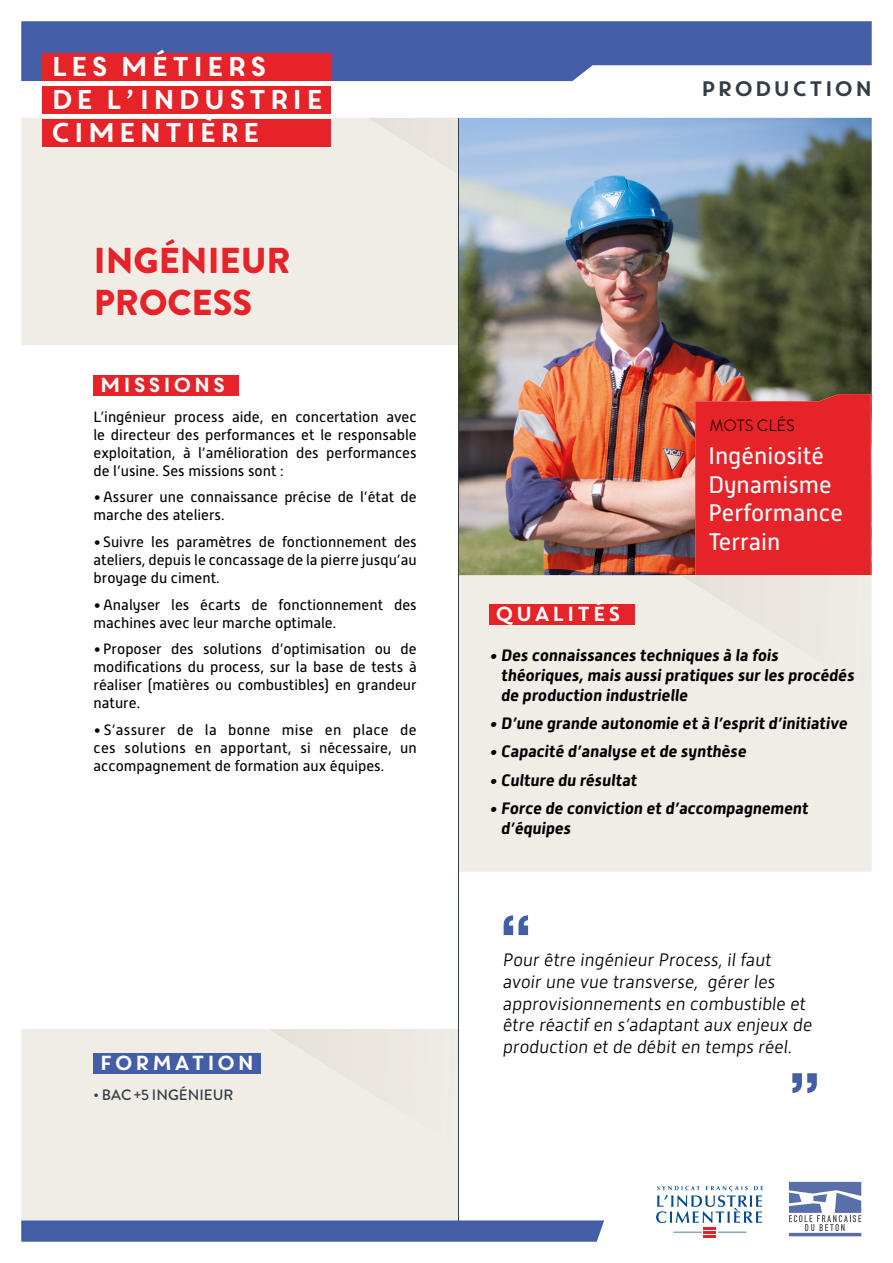
<style>
.page{position:relative;width:893px;height:1263px;background:#fff}
.page>*{position:absolute;margin:0;border:0;box-sizing:border-box;transform-origin:0 0}
.t1{font:900 36px/42px "Brandon Grotesque";color:#e52328}
.t2{font:27.3px/32.7px "Core Circus";letter-spacing:-.02em;color:#fff}
.t3{font:24px/28.8px "Alwyn New";color:#fff}
.t4{font:21px "Core Circus";letter-spacing:-.05em;color:#333d45}
.t5{font:20.4px "Core Circus";letter-spacing:-.02em;color:#fff}
.t6{font:300 18px/21.6px "Alwyn New";color:#000}
.t7{font:700 16.5px/19.8px "Alwyn New";color:#000}
.t8{font:16.5px "Brandon Grotesque";color:#360800}
.t9{font:15px/18px "Alwyn New";color:#000;text-align:justify}
.t10{font:500 15px "Brandon Grotesque";color:#333d45}
</style>
<div class="page">
<div style="left:21px;top:118px;width:438px;height:227px;background:#f0ede7"></div>
<div style="left:21px;top:1029px;width:438px;height:191px;background:#f0ede7"></div>
<svg style="left:268px;top:1029px;width:191px;height:120px;background:#ede9e3"></svg>
<svg style="left:367px;top:118px;width:92px;height:57px;background:#eae6df"></svg>
<svg style="left:504px;top:915px;width:24px;height:20px"></svg>
<svg style="left:792px;top:1073px;width:25px;height:20px"></svg>
<svg style="left:21px;top:21px;width:851px;height:60px;background:#586fb0"></svg>
<svg style="left:21px;top:1220px;width:583px;height:22px;background:#4b63aa"></svg>
<div style="left:43px;top:53px;width:288px;height:28px;background:#e52328"></div>
<div style="left:43px;top:86px;width:288px;height:27px;background:#e52328"></div>
<div style="left:43px;top:119px;width:288px;height:27px;background:#e52328"></div>
<svg style="left:789px;top:1182px;width:72px;height:49px"></svg>
<hr style="left:789px;top:1233px;width:72px;height:3px;background:#586fa9">
<svg style="left:656px;top:1186px;width:107px;height:51px"></svg>
<img style="left:460px;top:118px;width:412px;height:457px">
<div style="left:94px;top:1053px;width:167px;height:20px;background:#445da7"></div>
<div style="left:460px;top:575px;width:412px;height:297px;background:#f0ede7"></div>
<svg style="left:680px;top:394px;width:192px;height:301px;background:#e57777"></svg>
<hr style="left:680px;top:575px;width:191px;height:1px;background:#ebe7df">
<div style="left:489px;top:604px;width:145px;height:20px;background:#e52328"></div>
<div style="left:94px;top:375px;width:145px;height:20px;background:#e52328"></div>
<hr style="left:459px;top:118px;width:1px;height:1102px;background:#333d45">
<h2 class="t2" style="left:49px;top:49px;width:277px">LES MÉTIERS<br>DE L’INDUSTRIE<br>CIMENTIÈRE</h2>
<h1 class="t1" style="left:94px;top:240px;width:198px">INGÉNIEUR<br>PROCESS</h1>
<h3 class="t5" style="left:99px;top:371px;width:129px">MISSIONS</h3>
<p class="t9" style="left:94px;top:408px;width:325px">L’ingénieur process aide, en concertation avec le directeur des performances et le responsable exploitation, à l’amélioration des performances de l’usine. Ses missions sont :</p>
<p class="t9" style="left:94px;top:488px;width:325px">• Assurer une connaissance précise de l’état de marche des ateliers.</p>
<p class="t9" style="left:94px;top:533px;width:325px">• Suivre les paramètres de fonctionnement des ateliers, depuis le concassage de la pierre jusqu’au broyage du ciment.</p>
<p class="t9" style="left:94px;top:595px;width:325px">• Analyser les écarts de fonctionnement des machines avec leur marche optimale.</p>
<p class="t9" style="left:94px;top:640px;width:325px">• Proposer des solutions d’optimisation ou de modifications du process, sur la base de tests à réaliser (matières ou combustibles) en grandeur nature.</p>
<p class="t9" style="left:94px;top:720px;width:325px">• S’assurer de la bonne mise en place de ces solutions en apportant, si nécessaire, un accompagnement de formation aux équipes.</p>
<h3 class="t5" style="left:99px;top:1049px;width:159px">FORMATION</h3>
<p class="t10" style="left:94px;top:1084px;width:141px">• BAC +5 INGÉNIEUR</p>
<h3 class="t4" style="left:700px;top:74px;width:175px">PRODUCTION</h3>
<p class="t8" style="left:709px;top:414px;width:87px">MOTS CLÉS</p>
<h3 class="t3" style="left:708px;top:441px;width:136px">Ingéniosité<br>Dynamisme<br>Performance<br>Terrain</h3>
<h3 class="t5" style="left:494px;top:600px;width:129px">QUALITÉS</h3>
<p class="t7" style="left:501px;top:646px;width:357px;text-indent:-12px">• Des connaissances techniques à la fois théoriques, mais aussi pratiques sur les procédés de production industrielle</p>
<p class="t7" style="left:489px;top:713px;width:362px">• D’une grande autonomie et à l’esprit d’initiative</p>
<p class="t7" style="left:489px;top:742px;width:261px">• Capacité d’analyse et de synthèse</p>
<p class="t7" style="left:489px;top:770px;width:152px">• Culture du résultat</p>
<p class="t7" style="left:501px;top:798px;width:311px;text-indent:-12px">• Force de conviction et d’accompagnement d’équipes</p>
<p class="t6" style="left:502px;top:949px;width:313px">Pour être ingénieur Process, il faut avoir une vue transverse, gérer les approvisionnements en combustible et être réactif en s’adaptant aux enjeux de production et de débit en temps réel.</p>
</div>
